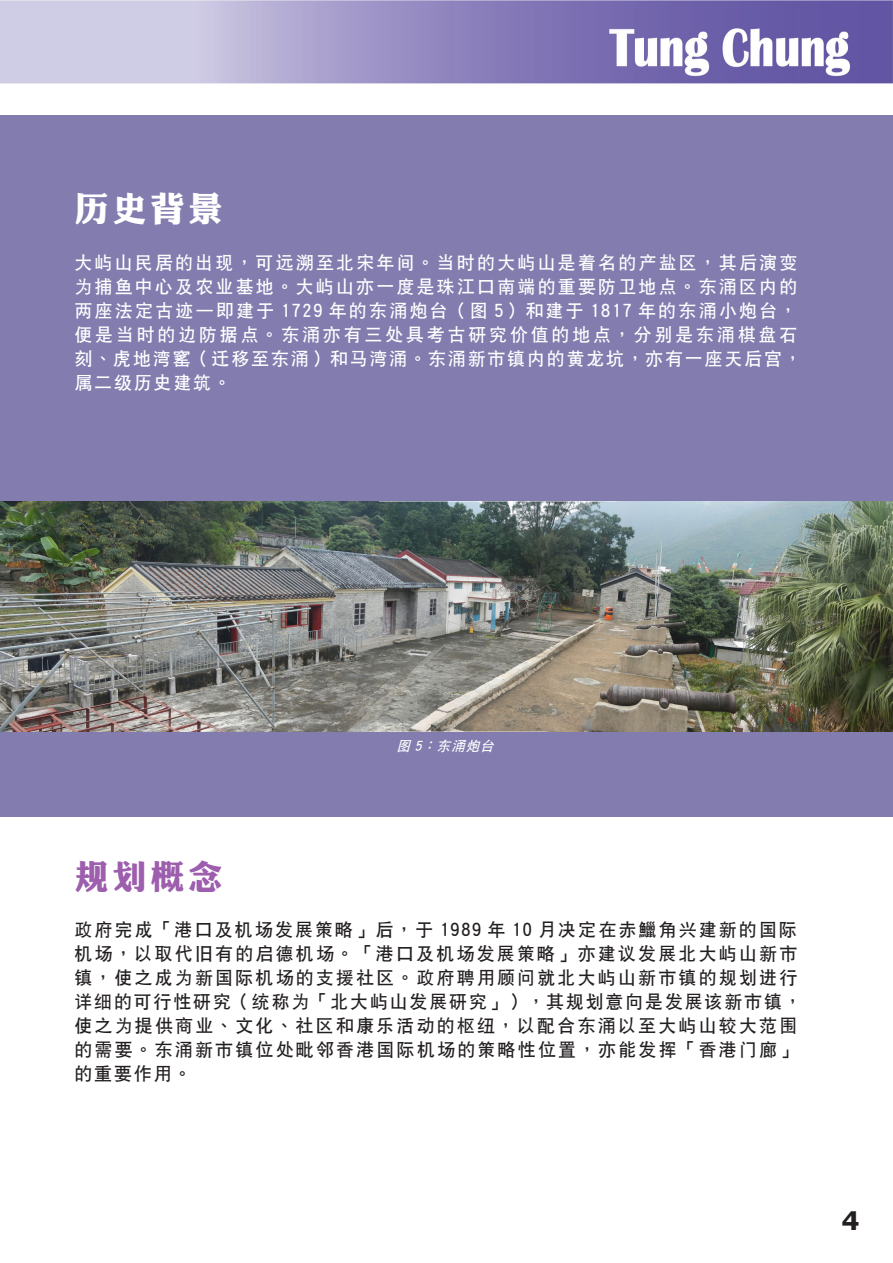
<style>
.page{position:relative;width:893px;height:1263px;background:#fff}
.page>*{position:absolute;margin:0;border:0;box-sizing:border-box;transform-origin:0 0}
.Title_sc{font:34.5px "DF Li Jin Hei W8 GB5";color:#fff}
.Title_sc-2{font:34.5px "DF Li Jin Hei W8 GB5";color:#9c5ead}
.t1{font:700 25.5px "Verdana";color:#231f20}
.text_sc{font:18px/24px "DF Hei W7 GB5";letter-spacing:.12em;color:#231f20}
.text_sc-2{font:18px/24px "DF Hei W7 GB5";letter-spacing:.12em;color:#fff}
.cap_sc{font:italic 13.5px "DF Hei W7 GB5";color:#fff}
</style>
<div class="page">
<img style="left:0;top:0;width:893px;height:84px">
<div style="left:0;top:115px;width:893px;height:701px;background:#827caf"></div>
<img style="left:1px;top:502px;width:892px;height:229px">
<svg style="left:0;top:501px;width:1px;height:231px"></svg>
<p class="Title_sc" style="left:74px;top:191px;width:150px">歷史背景</p>
<p class="text_sc-2" style="left:74px;top:250px;width:729px">大嶼山民居的出現，可遠溯至北宋年間。當時的大嶼山是著名的產鹽區，其後演變為捕魚中心及農業基地。大嶼山亦一度是珠江口南端的重要防衞地點。東涌區內的兩座法定古蹟—即建於 1729 年的東涌炮台（圖 5）和建於 1817 年的東涌小炮台，便是當時的邊防據點。東涌亦有三處具考古研究價值的地點，分別是東涌棋盤石刻、虎地灣窰（遷移至東涌）和馬灣涌。東涌新市鎮內的黃龍坑，亦有一座天后宮，屬二級歷史建築。</p>
<p class="cap_sc" style="left:397px;top:739px;width:102px">圖 5：東涌炮台</p>
<p class="Title_sc-2" style="left:74px;top:859px;width:150px">規劃概念</p>
<p class="text_sc" style="left:74px;top:918px;width:729px">政府完成「港口及機場發展策略」後，於 1989 年 10 月決定在赤鱲角興建新的國際機場，以取代舊有的啟德機場。「港口及機場發展策略」亦建議發展北大嶼山新市鎮，使之成為新國際機場的支援社區。政府聘用顧問就北大嶼山新市鎮的規劃進行詳細的可行性研究（統稱為「北大嶼山發展研究」），其規劃意向是發展該新市鎮，使之為提供商業、文化、社區和康樂活動的樞紐，以配合東涌以至大嶼山較大範圍的需要。東涌新市鎮位處毗鄰香港國際機場的策略性位置，亦能發揮「香港門廊」的重要作用。</p>
<h2 class="t1" style="left:841px;top:1202px;width:20px">4</h2>
</div>
